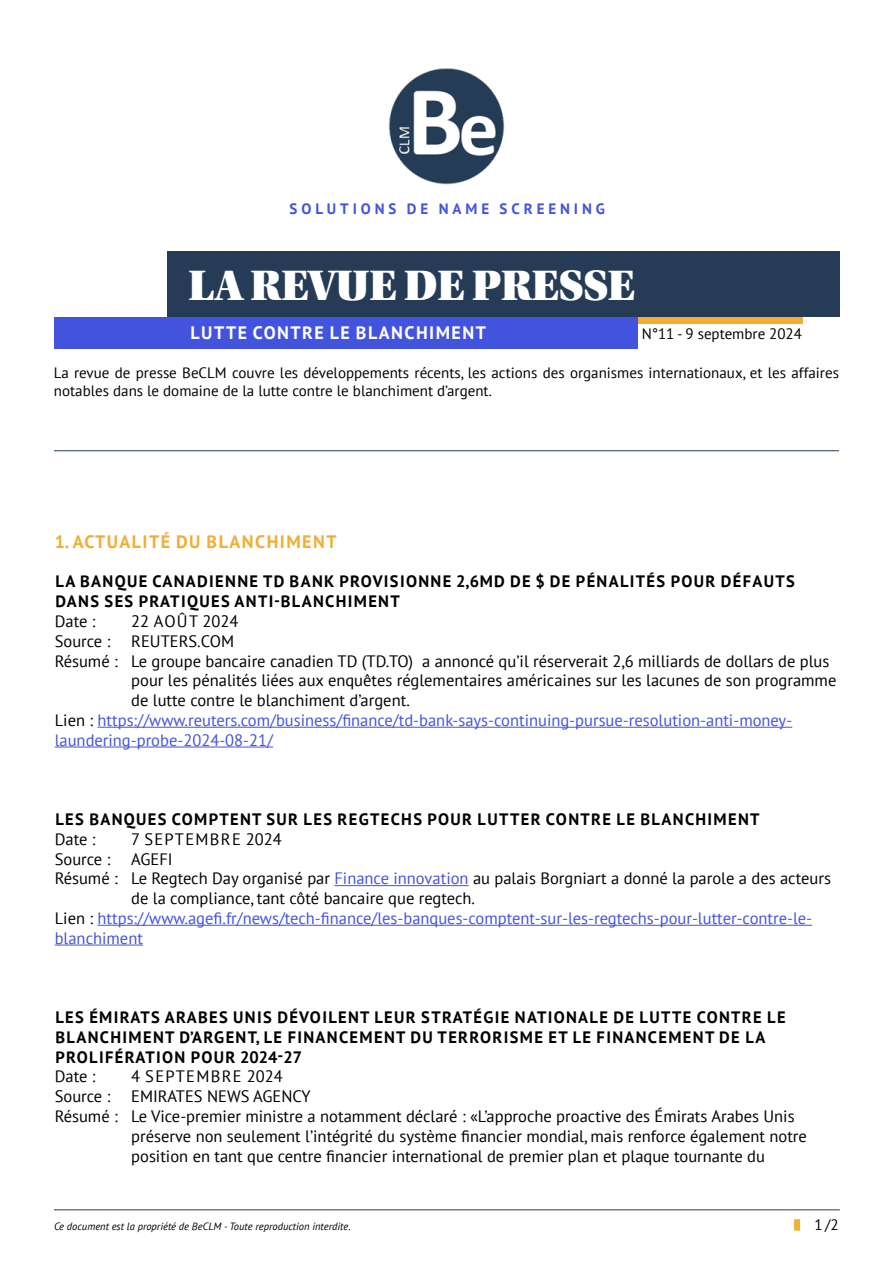
<style>
.page{position:relative;width:893px;height:1263px;background:#fff}
.page>*{position:absolute;margin:0;border:0;box-sizing:border-box;transform-origin:0 0}
.t1{font:45px "Utopia Std Black Headline";color:#fff}
.t2{font:700 18px "PT Sans";letter-spacing:.08em;color:#fff}
.t3{font:700 18px "PT Sans";letter-spacing:.08em;color:#f1ae34}
.t4{font:16.5px "PT Sans";color:#000}
.t5{font:700 16.5px/19.8px "PT Sans";letter-spacing:.08em;color:#000}
.t6{font:16.5px "PT Sans";color:#4253de}
.t7{font:16.5px "PT Sans";letter-spacing:.08em;color:#000}
.t8{font:15px/18px "PT Sans";color:#000}
.t9{font:700 15px "PT Sans";letter-spacing:.26em;color:#4253de}
.t10{font:italic 10.5px "PT Sans";color:#000}
.s1{color:#000}
.s2{color:#4253de}
</style>
<div class="page">
<hr style="left:54px;top:1209px;width:786px;height:1px;background:#263c56">
<div style="left:794px;top:1219px;width:6px;height:12px;background:#f1ae34"></div>
<div style="left:638px;top:317px;width:165px;height:7px;background:#f1ae34"></div>
<div style="left:55px;top:317px;width:583px;height:32px;background:#4253de"></div>
<img style="left:389px;top:68px;width:116px;height:117px">
<div style="left:167px;top:251px;width:673px;height:66px;background:#263c56"></div>
<hr style="left:98px;top:727px;width:694px;height:1px;background:#4253de">
<hr style="left:55px;top:747px;width:218px;height:1px;background:#4253de">
<hr style="left:334px;top:885px;width:135px;height:1px;background:#4253de">
<hr style="left:98px;top:925px;width:714px;height:1px;background:#4253de">
<hr style="left:55px;top:945px;width:88px;height:1px;background:#4253de">
<hr style="left:54px;top:450px;width:785px;height:1px;background:#263c56">
<p class="t9" style="left:290px;top:199px;width:317px">SOLUTIONS DE NAME SCREENING</p>
<h1 class="t1" style="left:189px;top:262px;width:448px">LA REVUE DE PRESSE</h1>
<p class="t2" style="left:191px;top:321px;width:297px">LUTTE CONTRE LE BLANCHIMENT</p>
<p class="t8" style="left:642px;top:324px;width:162px">N°11 - 9 septembre 2024</p>
<p class="t8" style="left:54px;top:363px;width:786px">La revue de presse BeCLM couvre les développements récents, les actions des organismes internationaux, et les affaires notables dans le domaine de la lutte contre le blanchiment d’argent.</p>
<p class="t3" style="left:55px;top:530px;width:283px">1. ACTUALITÉ DU BLANCHIMENT</p>
<p class="t5" style="left:55px;top:571px;width:741px">LA BANQUE CANADIENNE TD BANK PROVISIONNE 2,6MD DE $ DE PÉNALITÉS POUR DÉFAUTS<br>DANS SES PRATIQUES ANTI-BLANCHIMENT</p>
<p class="t4" style="left:55px;top:610px;width:42px">Date :</p>
<p class="t4" style="left:131px;top:610px;width:109px">22 AOÛT 2024</p>
<p class="t4" style="left:55px;top:630px;width:57px">Source :</p>
<p class="t4" style="left:131px;top:630px;width:104px">REUTERS.COM</p>
<p class="t4" style="left:55px;top:650px;width:776px">Résumé : Le groupe bancaire canadien TD (TD.TO) a annoncé qu’il réserverait 2,6 milliards de dollars de plus</p>
<p class="t4" style="left:131px;top:670px;width:707px">pour les pénalités liées aux enquêtes réglementaires américaines sur les lacunes de son programme</p>
<p class="t4" style="left:131px;top:690px;width:280px">de lutte contre le blanchiment d’argent.</p>
<p class="t6" style="left:55px;top:709px;width:739px"><span class="s1">Lien :</span> https://www.reuters.com/business/finance/td-bank-says-continuing-pursue-resolution-anti-money-</p>
<p class="t6" style="left:55px;top:729px;width:220px">laundering-probe-2024-08-21/</p>
<p class="t5" style="left:55px;top:809px;width:706px">LES BANQUES COMPTENT SUR LES REGTECHS POUR LUTTER CONTRE LE BLANCHIMENT</p>
<p class="t4" style="left:55px;top:828px;width:42px">Date :</p>
<p class="t7" style="left:131px;top:828px;width:152px">7 SEPTEMBRE 2024</p>
<p class="t4" style="left:55px;top:848px;width:57px">Source :</p>
<p class="t4" style="left:131px;top:848px;width:43px">AGEFI</p>
<p class="t4" style="left:55px;top:868px;width:778px">Résumé : Le Regtech Day organisé par <span class="s2">Finance innovation</span> au palais Borgniart a donné la parole a des acteurs</p>
<p class="t4" style="left:131px;top:888px;width:345px">de la compliance, tant côté bancaire que regtech.</p>
<p class="t6" style="left:55px;top:907px;width:759px"><span class="s1">Lien :</span> https://www.agefi.fr/news/tech-finance/les-banques-comptent-sur-les-regtechs-pour-lutter-contre-le-</p>
<p class="t6" style="left:55px;top:927px;width:90px">blanchiment</p>
<p class="t5" style="left:55px;top:1007px;width:732px">LES ÉMIRATS ARABES UNIS DÉVOILENT LEUR STRATÉGIE NATIONALE DE LUTTE CONTRE LE<br>BLANCHIMENT D’ARGENT, LE FINANCEMENT DU TERRORISME ET LE FINANCEMENT DE LA<br>PROLIFÉRATION POUR 2024-27</p>
<p class="t4" style="left:55px;top:1066px;width:42px">Date :</p>
<p class="t7" style="left:131px;top:1066px;width:153px">4 SEPTEMBRE 2024</p>
<p class="t4" style="left:55px;top:1086px;width:57px">Source :</p>
<p class="t4" style="left:131px;top:1086px;width:181px">EMIRATES NEWS AGENCY</p>
<p class="t4" style="left:55px;top:1105px;width:741px">Résumé : Le Vice-premier ministre a notamment déclaré : «L’approche proactive des Émirats Arabes Unis</p>
<p class="t4" style="left:131px;top:1125px;width:677px">préserve non seulement l’intégrité du système financier mondial, mais renforce également notre</p>
<p class="t4" style="left:131px;top:1145px;width:635px">position en tant que centre financier international de premier plan et plaque tournante du</p>
<p class="t10" style="left:54px;top:1219px;width:298px">Ce document est la propriété de BeCLM - Toute reproduction interdite.</p>
<p class="t8" style="left:814px;top:1216px;width:26px">1/2</p>
</div>
